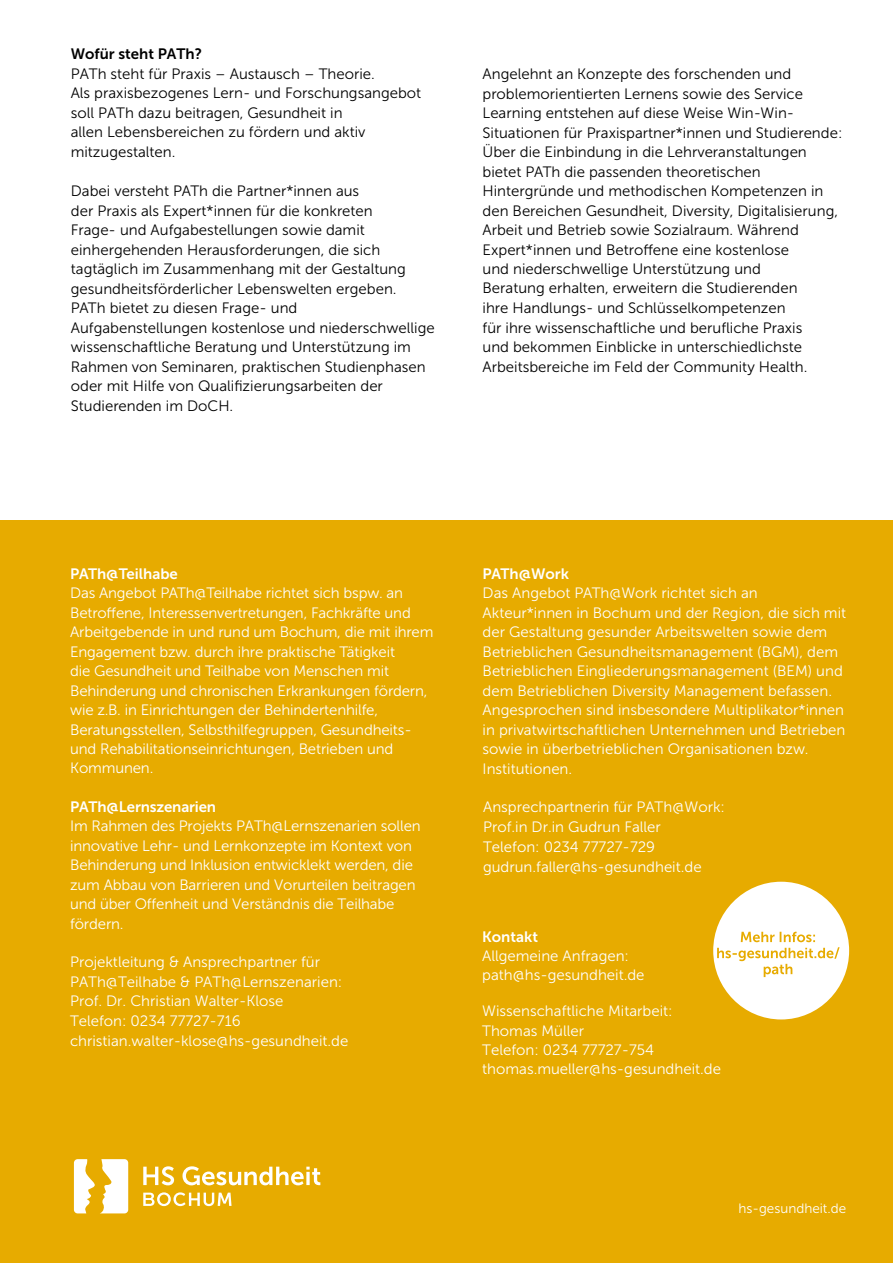
<style>
.page{position:relative;width:893px;height:1263px;background:#fff}
.page>*{position:absolute;margin:0;border:0;box-sizing:border-box;transform-origin:0 0}
.t1{font:15px/19.5px "Museo Sans 300";color:#fff}
.t2{font:15px/19.5px "Museo Sans 300";color:#000}
.t3{font:15px "Museo Sans 700";letter-spacing:-.01em;color:#fff}
.t4{font:15px "Museo Sans 700";color:#000}
.t5{font:13.5px "Museo Sans 300";color:#fff}
</style>
<div class="page">
<div style="left:0;top:521px;width:893px;height:742px;background:#e7ab00"></div>
<svg style="left:143px;top:1166px;width:31px;height:19px"></svg>
<svg style="left:182px;top:1166px;width:138px;height:19px"></svg>
<svg style="left:143px;top:1192px;width:89px;height:14px"></svg>
<svg style="left:74px;top:1159px;width:54px;height:54px"></svg>
<div style="left:713px;top:882px;width:136px;height:137px;background:#fff;border-radius:50%"></div>
<svg style="left:717px;top:932px;width:123px;height:45px"></svg>
<p class="t4" style="left:71px;top:46px;width:133px">Wofür steht PATh?</p>
<p class="t2" style="left:71px;top:64px;width:352px">PATh steht für Praxis – Austausch – Theorie.<br>Als praxisbezogenes Lern- und Forschungsangebot soll PATh dazu beitragen, Gesundheit in<br>allen Lebensbereichen zu fördern und aktiv mitzugestalten.</p>
<p class="t2" style="left:71px;top:181px;width:365px">Dabei versteht PATh die Partner*innen aus<br>der Praxis als Expert*innen für die konkreten<br>Frage- und Aufgabestellungen sowie damit einhergehenden Herausforderungen, die sich tagtäglich im Zusammenhang mit der Gestaltung gesundheitsförderlicher Lebenswelten ergeben.<br>PATh bietet zu diesen Frage- und Aufgabenstellungen kostenlose und niederschwellige wissenschaftliche Beratung und Unterstützung im Rahmen von Seminaren, praktischen Studienphasen oder mit Hilfe von Qualifizierungsarbeiten der Studierenden im DoCH.</p>
<p class="t2" style="left:483px;top:64px;width:361px">Angelehnt an Konzepte des forschenden und problemorientierten Lernens sowie des Service Learning entstehen auf diese Weise Win-Win-Situationen für Praxispartner*innen und Studierende:<br>Über die Einbindung in die Lehrveranstaltungen bietet PATh die passenden theoretischen Hintergründe und methodischen Kompetenzen in den Bereichen Gesundheit, Diversity, Digitalisierung, Arbeit und Betrieb sowie Sozialraum. Während Expert*innen und Betroffene eine kostenlose<br>und niederschwellige Unterstützung und<br>Beratung erhalten, erweitern die Studierenden<br>ihre Handlungs- und Schlüsselkompetenzen<br>für ihre wissenschaftliche und berufliche Praxis<br>und bekommen Einblicke in unterschiedlichste Arbeitsbereiche im Feld der Community Health.</p>
<p class="t3" style="left:70px;top:565px;width:109px">PATh@Teilhabe</p>
<p class="t1" style="left:70px;top:584px;width:365px">Das Angebot PATh@Teilhabe richtet sich bspw. an Betroffene, Interessenvertretungen, Fachkräfte und Arbeitgebende in und rund um Bochum, die mit ihrem Engagement bzw. durch ihre praktische Tätigkeit<br>die Gesundheit und Teilhabe von Menschen mit Behinderung und chronischen Erkrankungen fördern, wie z.B. in Einrichtungen der Behindertenhilfe, Beratungsstellen, Selbsthilfegruppen, Gesundheits&shy;und Rehabilitationseinrichtungen, Betrieben und Kommunen.</p>
<p class="t3" style="left:70px;top:798px;width:148px">PATh@Lernszenarien</p>
<p class="t1" style="left:70px;top:816px;width:352px">Im Rahmen des Projekts PATh@Lernszenarien sollen innovative Lehr- und Lernkonzepte im Kontext von Behinderung und Inklusion entwicklekt werden, die zum Abbau von Barrieren und Vorurteilen beitragen und über Offenheit und Verständnis die Teilhabe fördern.</p>
<p class="t1" style="left:70px;top:952px;width:280px">Projektleitung &amp; Ansprechpartner für PATh@Teilhabe &amp; PATh@Lernszenarien:<br>Prof. Dr. Christian Walter-Klose<br>Telefon: 0234 77727-716 christian.walter-klose@hs-gesundheit.de</p>
<p class="t3" style="left:483px;top:565px;width:88px">PATh@Work</p>
<p class="t1" style="left:483px;top:584px;width:365px">Das Angebot PATh@Work richtet sich an Akteur*innen in Bochum und der Region, die sich mit der Gestaltung gesunder Arbeitswelten sowie dem Betrieblichen Gesundheitsmanagement (BGM), dem Betrieblichen Eingliederungsmanagement (BEM) und dem Betrieblichen Diversity Management befassen.<br>Angesprochen sind insbesondere Multiplikator*innen in privatwirtschaftlichen Unternehmen und Betrieben sowie in überbetrieblichen Organisationen bzw.<br>Institutionen.</p>
<p class="t1" style="left:483px;top:797px;width:243px;line-height:20px">Ansprechpartnerin für PATh@Work:<br>Prof.in Dr.in Gudrun Faller<br>Telefon: 0234 77727-729 gudrun.faller@hs-gesundheit.de</p>
<p class="t3" style="left:482px;top:928px;width:57px">Kontakt</p>
<p class="t1" style="left:482px;top:946px;width:164px">Allgemeine Anfragen: path@hs-gesundheit.de</p>
<p class="t1" style="left:482px;top:1001px;width:240px">Wissenschaftliche Mitarbeit:<br>Thomas Müller<br>Telefon: 0234 77727-754 thomas.mueller@hs-gesundheit.de</p>
<p class="t5" style="left:738px;top:1201px;width:109px">hs-gesundheit.de</p>
</div>
